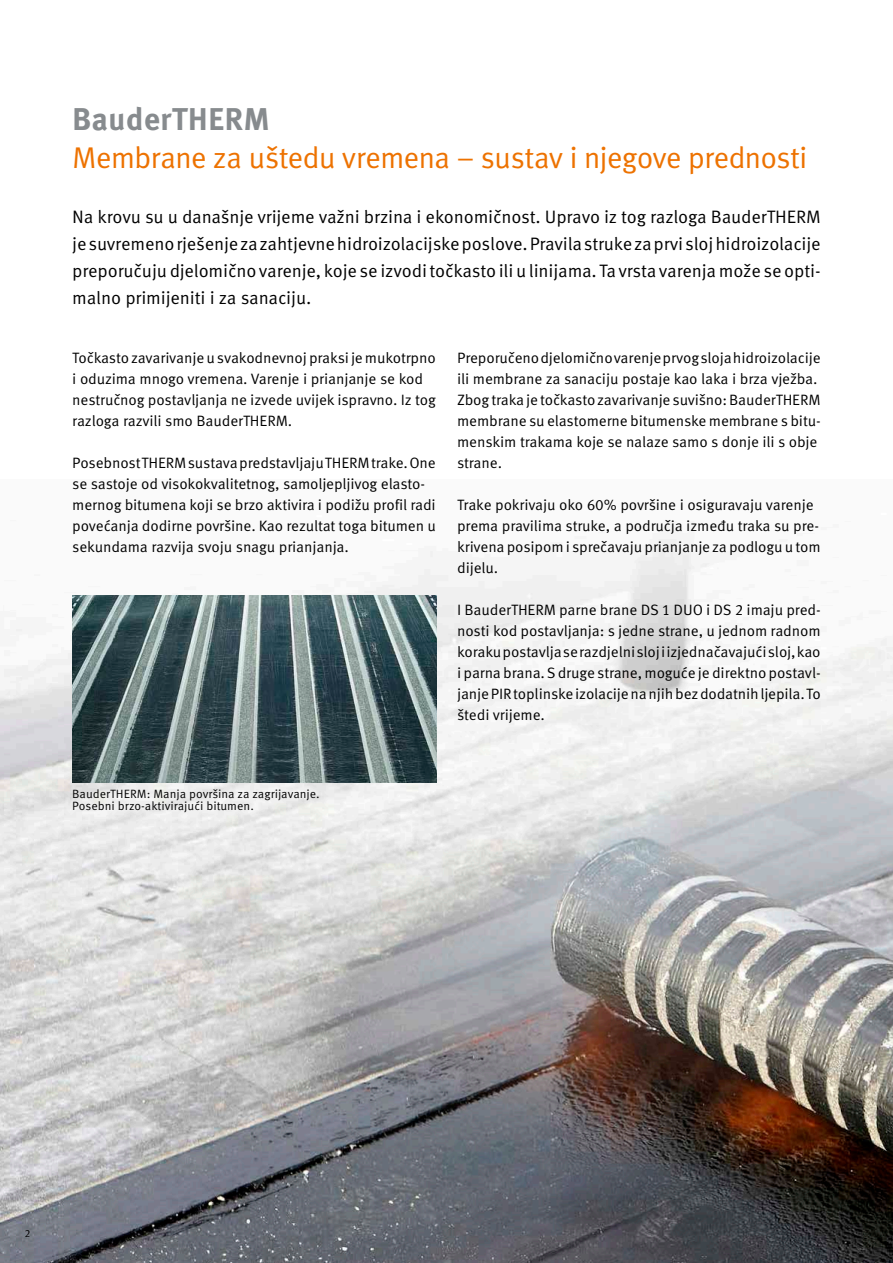
<style>
.page{position:relative;width:893px;height:1263px;background:#fff}
.page>*{position:absolute;margin:0;border:0;box-sizing:border-box;transform-origin:0 0}
.t1{font:700 31.5px "Meta Correspondence Pro";color:#878b8e}
.t2{font:30px "Meta Correspondence Pro";letter-spacing:-.035em;color:#ed7201}
.t3{font:18px/27px "Meta Correspondence Pro";letter-spacing:-.01em;color:#000;text-align:justify}
.t4{font:15px/21px "Meta Correspondence Pro";letter-spacing:-.01em;color:#000}
.t5{font:12px/12px "Meta Correspondence Pro";color:#000}
.t6{font:10.5px "Meta Correspondence Pro";color:#000}
.s1{font-size:12px;color:#676b6e}
</style>
<div class="page">
<img style="left:0;top:539px;width:893px;height:724px">
<img style="left:72px;top:596px;width:365px;height:187px">
<h1 class="t1" style="left:72px;top:94px;width:199px">BauderTHERM</h1>
<h2 class="t2" style="left:72px;top:134px;width:737px">Membrane za uštedu vremena – sustav i njegove prednosti</h2>
<p class="t3" style="left:72px;top:202px;width:750px">Na krovu su u današnje vrijeme važni brzina i ekonomičnost. Upravo iz tog razloga BauderTHERM je suvremeno rješenje za zahtjevne hidroizolacijske poslove. Pravila struke za prvi sloj hidroizolacije preporučuju djelomično varenje, koje se izvodi točkasto ili u linijama. Ta vrsta varenja može se opti&shy;malno primijeniti i za sanaciju.</p>
<p class="t4" style="left:72px;top:346px;width:365px">Točkasto zavarivanje u svakodnevnoj praksi je mukotrpno i oduzima mnogo vremena. Varenje i prianjanje se kod nestručnog postavljanja ne izvede uvijek ispravno. Iz tog razloga razvili smo BauderTHERM.</p>
<p class="t4" style="left:72px;top:451px;width:365px">Posebnost THERM sustava predstavljaju THERM trake. One se sastoje od visokokvalitetnog, samoljepljivog elasto&shy;mernog bitumena koji se brzo aktivira i podižu profil radi povećanja dodirne površine. Kao rezultat toga bitumen u sekundama razvija svoju snagu prianjanja.</p>
<p class="t4" style="left:457px;top:346px;width:365px">Preporučeno djelomično varenje prvog sloja hidroizolacije ili membrane za sanaciju postaje kao laka i brza vježba.<br>Zbog traka je točkasto zavarivanje suvišno: BauderTHERM membrane su elastomerne bitumenske membrane s bitu&shy;menskim trakama koje se nalaze samo s donje ili s obje strane.</p>
<p class="t4" style="left:457px;top:493px;width:365px">Trake pokrivaju oko 60% površine i osiguravaju varenje prema pravilima struke, a područja između traka su pre&shy;krivena posipom i sprečavaju prianjanje za podlogu u tom dijelu.</p>
<p class="t4" style="left:457px;top:598px;width:365px;text-align:justify">I BauderTHERM parne brane DS 1 DUO i DS 2 imaju pred&shy;nosti kod postavljanja: s jedne strane, u jednom radnom koraku postavlja se razdjelni sloj i izjednačavajući sloj, kao i parna brana. S druge strane, moguće je direktno postavl&shy;janje PIR toplinske izolacije na njih bez dodatnih ljepila. To štedi vrijeme.</p>
<p class="t5" style="left:72px;top:787px;width:249px">BauderTHERM: Manja površina za zagrijavanje.<br>Posebni brzo-aktivirajući bitumen.</p>
<p class="t6" style="left:25px;top:1225px;width:17px">2<span class="s1">2</span></p>
</div>
